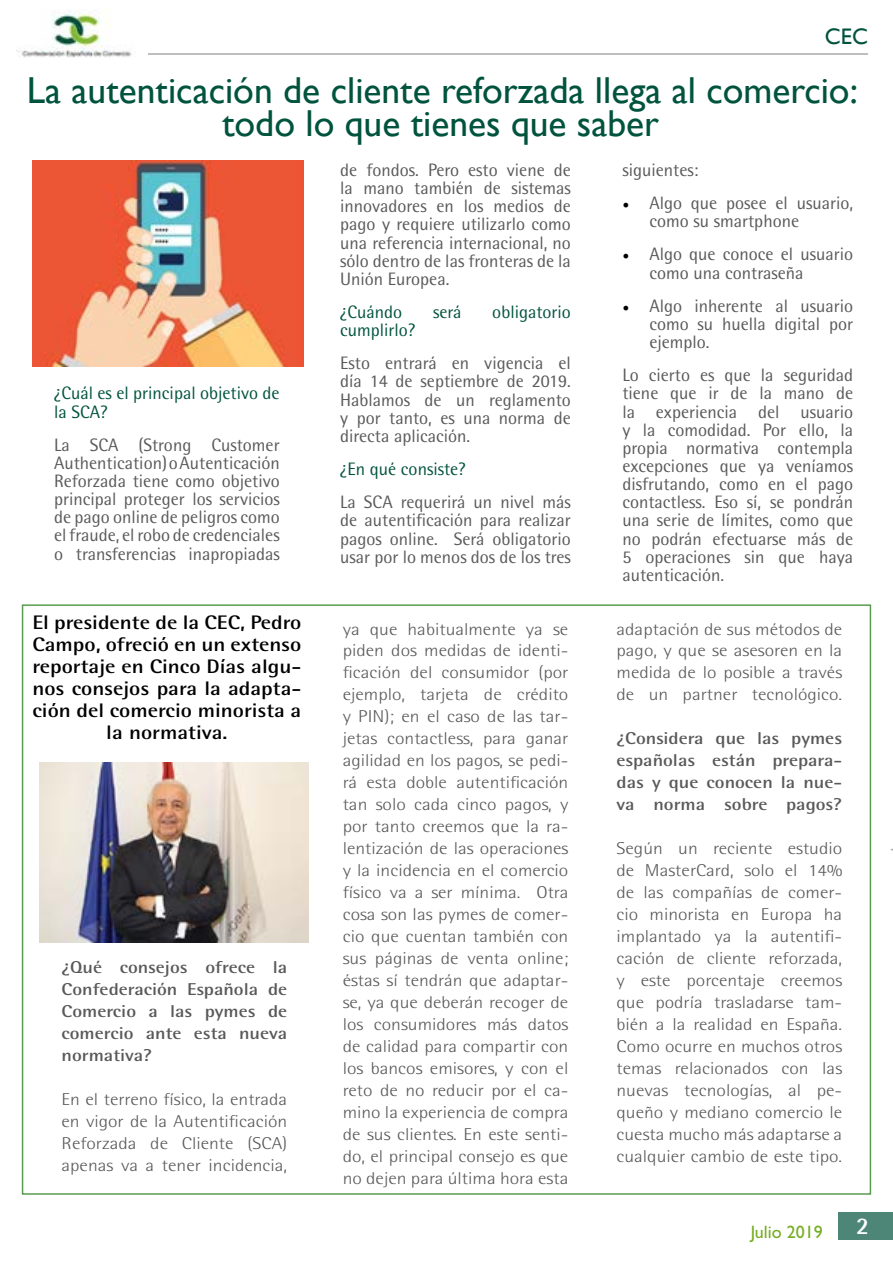
<style>
.page{position:relative;width:893px;height:1263px;background:#fff}
.page>*{position:absolute;margin:0;border:0;box-sizing:border-box;transform-origin:0 0}
.t1{font:37.5px/33px "Gill Sans";color:#00533d;text-align:center}
.t2{font:700 24px "Rotis Semi Sans Std";color:#fff}
.t3{font:22.5px "Gill Sans";color:#00533d}
.t4{font:700 19.65px/21.9px "Rotis Semi Sans Std";color:#000;text-align:center;scale:1.14 1}
.t5{font:18px/18.1px "Rotis Semi Sans Std";color:#595959;text-align:justify}
.t6{font:18px/18.1px "Rotis Semi Sans Std";color:#00533d}
.t7{font:18px "Gill Sans Std";color:#74ae21}
.t8{font:300 17.1px/21.9px "Rotis Semi Sans Std";color:#595959;text-align:justify;scale:1.14 1}
.t9{font:700 17.1px/21.9px "Rotis Semi Sans Std";color:#595959;text-align:justify;scale:1.14 1}
.s1{font-family:"Minion Pro";color:#000}
</style>
<div class="page">
<img style="left:16px;top:9px;width:116px;height:49px">
<hr style="left:148px;top:53px;width:720px;height:2px;background:#aaa">
<div style="left:838px;top:1212px;width:55px;height:28px;background:#4d8677"></div>
<img style="left:32px;top:160px;width:271px;height:206px">
<img style="left:40px;top:762px;width:269px;height:181px">
<h3 class="t3" style="left:825px;top:23px;width:45px">CEC</h3>
<h1 class="t1" style="left:27px;top:73px;width:833px">La autenticación de cliente reforzada llega al comercio: todo lo que tienes que saber</h1>
<p class="t5" style="left:340px;top:161px;width:232px">de fondos. Pero esto viene de la mano también de sistemas innovadores en los medios de pago y requiere utilizarlo como una referencia internacional, no sólo dentro de las fronteras de la Unión Europea.</p>
<p class="t6" style="left:340px;top:303px;width:64px">¿Cuándo</p>
<p class="t6" style="left:433px;top:303px;width:30px">será</p>
<p class="t6" style="left:492px;top:303px;width:80px">obligatorio</p>
<p class="t6" style="left:340px;top:321px;width:77px">cumplirlo?</p>
<p class="t5" style="left:340px;top:354px;width:232px">Esto entrará en vigencia el día 14 de septiembre de 2019.<br>Hablamos de un reglamento y por tanto, es una norma de directa aplicación.</p>
<p class="t6" style="left:340px;top:460px;width:127px">¿En qué consiste?</p>
<p class="t5" style="left:340px;top:493px;width:232px">La SCA requerirá un nivel más de autentificación para realizar pagos online. Será obligatorio usar por lo menos dos de los tres</p>
<p class="t5" style="left:622px;top:161px;width:78px">siguientes:</p>
<p class="t5" style="left:649px;top:194px;width:205px;text-indent:-27px"><span class="s1">•</span> Algo que posee el usuario, como su smartphone</p>
<p class="t5" style="left:649px;top:245px;width:205px;text-indent:-27px"><span class="s1">•</span> Algo que conoce el usuario como una contraseña</p>
<p class="t5" style="left:649px;top:296px;width:205px;text-indent:-27px"><span class="s1">•</span> Algo inherente al usuario como su huella digital por ejemplo.</p>
<p class="t5" style="left:622px;top:366px;width:232px">Lo cierto es que la seguridad tiene que ir de la mano de la experiencia del usuario y la comodidad. Por ello, la propia normativa contempla excepciones que ya veníamos disfrutando, como en el pago contactless. Eso sí, se pondrán una serie de límites, como que no podrán efectuarse más de 5 operaciones sin que haya autenticación.</p>
<p class="t6" style="left:54px;top:384px;width:227px">¿Cuál es el principal objetivo de la SCA?</p>
<p class="t5" style="left:54px;top:435px;width:227px">La SCA (Strong Customer Authentication) o Autenticación Reforzada tiene como objetivo principal proteger los servicios de pago online de peligros como el fraude, el robo de credenciales o transferencias inapropiadas</p>
<p class="t4" style="left:32px;top:611px;width:237px">El presidente de la CEC, Pedro<br>Campo, ofreció en un extenso reportaje en Cinco Días algu&shy;nos consejos para la adapta&shy;ción del comercio minorista a la normativa.</p>
<p class="t9" style="left:62px;top:956px;width:199px">¿Qué consejos ofrece la Confederación Española de Comercio a las pymes de comercio ante esta nueva normativa?</p>
<p class="t8" style="left:62px;top:1088px;width:199px">En el terreno físico, la entrada en vigor de la Autentificación Reforzada de Cliente (SCA) apenas va a tener incidencia,</p>
<p class="t8" style="left:343px;top:618px;width:200px">ya que habitualmente ya se piden dos medidas de identi&shy;ficación del consumidor (por ejemplo, tarjeta de crédito y PIN); en el caso de las tar&shy;jetas contactless, para ganar agilidad en los pagos, se pedi&shy;rá esta doble autentificación tan solo cada cinco pagos, y por tanto creemos que la ra&shy;lentización de las operaciones y la incidencia en el comercio físico va a ser mínima. Otra cosa son las pymes de comer&shy;cio que cuentan también con sus páginas de venta online; éstas sí tendrán que adaptar&shy;se, ya que deberán recoger de los consumidores más datos de calidad para compartir con los bancos emisores, y con el reto de no reducir por el ca&shy;mino la experiencia de compra de sus clientes. En este senti&shy;do, el principal consejo es que no dejen para última hora esta</p>
<p class="t8" style="left:616px;top:618px;width:199px">adaptación de sus métodos de pago, y que se asesoren en la medida de lo posible a través de un partner tecnológico.</p>
<p class="t9" style="left:616px;top:727px;width:199px">¿Considera que las pymes españolas están prepara&shy;das y que conocen la nue&shy;va norma sobre pagos?</p>
<p class="t8" style="left:616px;top:837px;width:199px">Según un reciente estudio de MasterCard, solo el 14% de las compañías de comer&shy;cio minorista en Europa ha implantado ya la autentifi&shy;cación de cliente reforzada, y este porcentaje creemos que podría trasladarse tam&shy;bién a la realidad en España.<br>Como ocurre en muchos otros temas relacionados con las nuevas tecnologías, al pe&shy;queño y mediano comercio le cuesta mucho más adaptarse a cualquier cambio de este tipo.</p>
<p class="t7" style="left:751px;top:1222px;width:73px">Julio 2019</p>
<h2 class="t2" style="left:856px;top:1211px;width:14px">2</h2>
</div>
